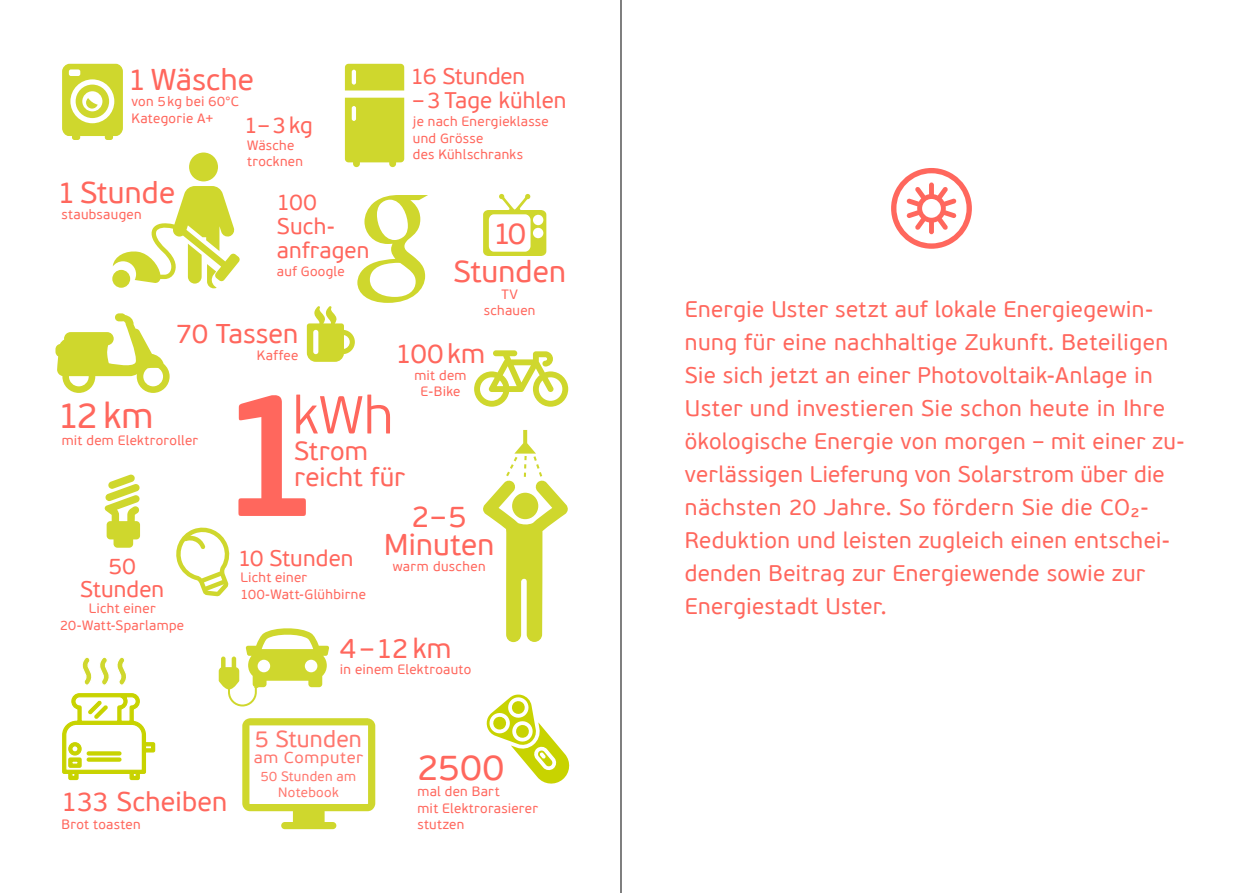
<style>
.page{position:relative;width:1242px;height:893px;background:#fff}
.page>*{position:absolute;margin:0;border:0;box-sizing:border-box;transform-origin:0 0}
.Headline_60_60{font:600 176.4px "PF Beau Sans Pro";color:#ff675d}
.Lead_16_23{font:300 53.25px "PF Beau Sans Pro";color:#ff675d}
.Headline_60_60-2{font:36px "PF Beau Sans Pro";letter-spacing:.015em;color:#ff675d}
.Headline_60_60-3{font:30.15px "PF Beau Sans Pro";letter-spacing:.005em;color:#ff675d}
.Headline_60_60-4{font:30px/28.2px "PF Beau Sans Pro";letter-spacing:.005em;color:#ff675d;text-align:center}
.Headline_60_60-5{font:27.75px "PF Beau Sans Pro";color:#ff675d}
.Headline_60_60-6{font:27px "PF Beau Sans Pro";letter-spacing:.005em;color:#ff675d}
.Lead_16_23-2{font:26.1px "PF Beau Sans Pro";letter-spacing:.005em;color:#ff675d}
.t1{font:23.1px "PF Beau Sans Pro";letter-spacing:.005em;color:#ff675d}
.Lead{font:22.5px/33px "PF Beau Sans Pro";letter-spacing:.015em;color:#ff675d}
.Headline_60_60-7{font:22.5px/22.5px "PF Beau Sans Pro";letter-spacing:.005em;color:#ff675d;text-align:center}
.t2{font:16.05px "PF Beau Sans Pro";letter-spacing:.04em;color:#ff675d;scale:1.04 1}
.Headline_60_60-8{font:13.5px/16.5px "PF Beau Sans Pro";letter-spacing:.02em;color:#ff675d}
</style>
<div class="page">
<svg style="left:104px;top:474px;width:36px;height:74px"></svg>
<div style="left:189px;top:153px;width:29px;height:28px;background:#cfd72d;border-radius:50%"></div>
<svg style="left:113px;top:186px;width:127px;height:102px"></svg>
<div style="left:112px;top:270px;width:18px;height:18px;background:#cfd72d;border-radius:50%"></div>
<svg style="left:242px;top:718px;width:133px;height:111px"></svg>
<svg style="left:176px;top:527px;width:54px;height:69px"></svg>
<svg style="left:345px;top:64px;width:59px;height:27px;background:#d1d939"></svg>
<svg style="left:345px;top:98px;width:59px;height:69px;background:#d2d93b"></svg>
<svg style="left:483px;top:194px;width:63px;height:62px"></svg>
<svg style="left:483px;top:430px;width:85px;height:212px"></svg>
<svg style="left:474px;top:350px;width:94px;height:57px"></svg>
<svg style="left:55px;top:313px;width:115px;height:80px"></svg>
<svg style="left:62px;top:64px;width:61px;height:76px"></svg>
<svg style="left:307px;top:195px;width:121px;height:167px"></svg>
<svg style="left:219px;top:628px;width:110px;height:78px"></svg>
<svg style="left:62px;top:657px;width:94px;height:124px"></svg>
<svg style="left:486px;top:694px;width:84px;height:90px"></svg>
<svg style="left:891px;top:168px;width:81px;height:81px"></svg>
<hr style="left:621px;top:0;width:1px;height:893px;background:#000">
<p class="Headline_60_60-4" style="left:128px;top:66px;width:127px">1 Wäsche</p>
<p class="Headline_60_60-8" style="left:131px;top:94px;width:109px">von 5kg bei 60°C</p>
<p class="Headline_60_60-8" style="left:131px;top:110px;width:84px">Kategorie A+</p>
<p class="Headline_60_60-7" style="left:244px;top:115px;width:70px">1–3kg</p>
<p class="Headline_60_60-8" style="left:247px;top:137px;width:57px">Wäsche trocknen</p>
<p class="Headline_60_60-4" style="left:58px;top:179px;width:119px">1 Stunde</p>
<p class="Headline_60_60-8" style="left:61px;top:207px;width:82px">staubsaugen</p>
<p class="Headline_60_60-7" style="left:277px;top:191px;width:59px;line-height:24px;text-align:left">100<br>Such-</p>
<p class="Headline_60_60-7" style="left:277px;top:239px;width:94px">anfragen</p>
<p class="Headline_60_60-8" style="left:277px;top:263px;width:69px">auf Google</p>
<p class="Headline_60_60-7" style="left:411px;top:66px;width:116px">16 Stunden</p>
<p class="Headline_60_60-7" style="left:413px;top:90px;width:155px">–3 Tage kühlen</p>
<p class="Headline_60_60-8" style="left:413px;top:113px;width:137px">je nach Energieklasse und Grösse<br>des Kühlschranks</p>
<p class="Headline_60_60-3" style="left:493px;top:216px;width:34px">10</p>
<p class="Headline_60_60-3" style="left:453px;top:255px;width:114px">Stunden</p>
<p class="Headline_60_60-8" style="left:501px;top:286px;width:18px">TV</p>
<p class="Headline_60_60-8" style="left:484px;top:303px;width:53px">schauen</p>
<p class="Headline_60_60-6" style="left:176px;top:318px;width:123px">70 Tassen</p>
<p class="Headline_60_60-8" style="left:257px;top:347px;width:43px">Kaffee</p>
<p class="Headline_60_60-6" style="left:396px;top:338px;width:91px">100km</p>
<p class="Headline_60_60-8" style="left:414px;top:367px;width:54px;text-align:center">mit dem<br>E-Bike</p>
<p class="Headline_60_60" style="left:216px;top:350px;width:110px">1</p>
<p class="Lead_16_23" style="left:293px;top:385px;width:102px">kWh</p>
<p class="Lead_16_23-2" style="left:294px;top:436px;width:75px">Strom</p>
<p class="Lead_16_23-2" style="left:294px;top:462px;width:112px">reicht für</p>
<p class="Headline_60_60-2" style="left:58px;top:395px;width:97px">12km</p>
<p class="Headline_60_60-8" style="left:62px;top:432px;width:138px">mit dem Elektroroller</p>
<p class="Headline_60_60-4" style="left:384px;top:503px;width:112px">2–5<br>Minuten</p>
<p class="Headline_60_60-8" style="left:393px;top:559px;width:95px">warm duschen</p>
<p class="Headline_60_60-7" style="left:238px;top:547px;width:117px">10 Stunden</p>
<p class="Headline_60_60-8" style="left:240px;top:570px;width:127px">Licht einer<br>100-Watt-Glühbirne</p>
<p class="Headline_60_60-7" style="left:80px;top:556px;width:86px">50<br>Stunden</p>
<p class="Headline_60_60-8" style="left:60px;top:601px;width:126px;text-align:center">Licht einer<br>20-Watt-Sparlampe</p>
<p class="Headline_60_60-6" style="left:62px;top:786px;width:167px">133 Scheiben</p>
<p class="Headline_60_60-8" style="left:62px;top:817px;width:81px">Brot toasten</p>
<p class="Headline_60_60-5" style="left:340px;top:632px;width:113px">4–12km</p>
<p class="Headline_60_60-8" style="left:340px;top:662px;width:133px">in einem Elektroauto</p>
<p class="t1" style="left:255px;top:725px;width:108px">5 Stunden</p>
<p class="t2" style="left:254px;top:748px;width:107px">am Computer</p>
<p class="Headline_60_60-8" style="left:261px;top:768px;width:97px;text-align:center">50 Stunden am<br>Notebook</p>
<p class="Headline_60_60-2" style="left:417px;top:747px;width:88px">2500</p>
<p class="Headline_60_60-8" style="left:417px;top:784px;width:122px">mal den Bart<br>mit Elektrorasierer</p>
<p class="Headline_60_60-8" style="left:417px;top:817px;width:48px">stutzen</p>
<p class="Lead" style="left:685px;top:293px;width:501px">Energie Uster setzt auf lokale Energiegewin&shy;nung für eine nachhaltige Zukunft. Beteiligen Sie sich jetzt an einer Photovoltaik-Anlage in Uster und investieren Sie schon heute in Ihre ökologische Energie von morgen – mit einer zu&shy;verlässigen Lieferung von Solarstrom über die nächsten 20 Jahre. So fördern Sie die CO₂- Reduktion und leisten zugleich einen entschei&shy;denden Beitrag zur Energiewende sowie zur Energiestadt Uster.</p>
</div>
